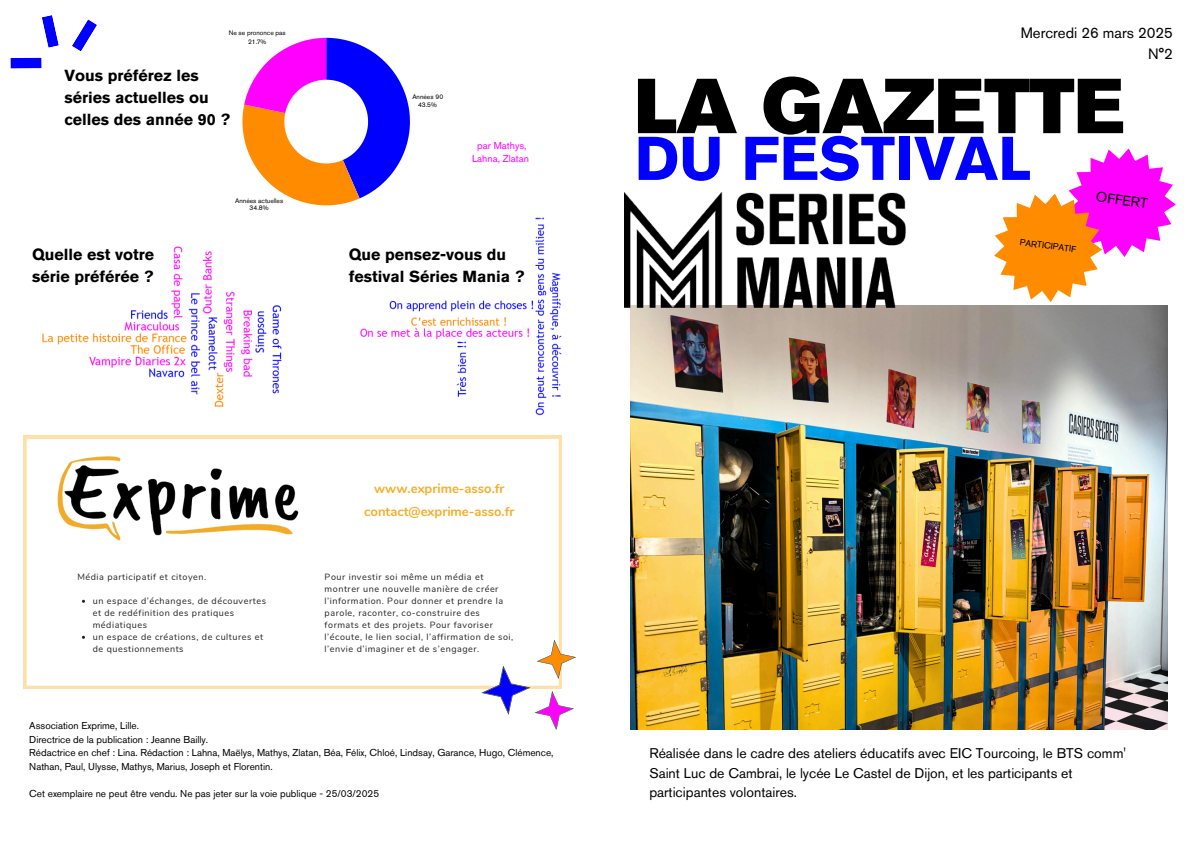
<style>
.page{position:relative;width:1191px;height:843px;background:#fff}
.page>*{position:absolute;margin:0;border:0;box-sizing:border-box;transform-origin:0 0}
.t1{font:77px "Akzidenz Grotesk Pro Super";color:#000}
.t2{font:700 61px "Akzidenz Grotesk Pro";color:#00f}
.t3{font:700 16px/21.7px "Akzidenz Grotesk Pro";color:#000}
.t4{font:15px/21px "Akzidenz Grotesk Pro";color:#000;text-align:right}
.t5{font:14px/19.5px "Akzidenz Grotesk Pro";color:#000}
.t6{font:700 13px "Nunito";color:#f6ae28}
.t7{font:10px/13.5px "Akzidenz Grotesk Pro";color:#000}
.t8{font:10px/13.5px "Akzidenz Grotesk Pro";color:#f0f;text-align:center}
.t9{font:9px/12px "Nunito";letter-spacing:.06em;color:#222}
.t10{font:9px "Akzidenz Grotesk Pro";color:#000}
.t11{font:6.6px/7.6px "Akzidenz Grotesk Pro";color:#000;text-align:center}
</style>
<div class="page">
<svg style="left:994px;top:148px;width:181px;height:154px"></svg>
<img style="left:630px;top:305px;width:537px;height:423px">
<svg style="left:24px;top:436px;width:537px;height:252px"></svg>
<img style="left:48px;top:435px;width:267px;height:137px">
<img style="left:624px;top:193px;width:281px;height:114px">
<svg style="left:480px;top:624px;width:96px;height:106px"></svg>
<svg style="left:72px;top:19px;width:25px;height:32px"></svg>
<div style="left:10px;top:58px;width:32px;height:11px;background:#00f"></div>
<svg style="left:42px;top:15px;width:17px;height:33px"></svg>
<img style="left:293px;top:217px;width:269px;height:219px">
<img style="left:42px;top:246px;width:240px;height:161px">
<svg style="left:242px;top:38px;width:168px;height:167px"></svg>
<p class="t11" style="left:229px;top:28px;width:59px;line-height:9.2px">Ne se prononce pas<br>21.7%</p>
<h1 class="t3" style="left:64px;top:66px;width:167px">Vous préférez les séries actuelles ou celles des année 90 ?</h1>
<h4 class="t3" style="left:32px;top:245px;width:123px">Quelle est votre série préférée ?</h4>
<p class="t11" style="left:235px;top:197px;width:49px">Années actuelles<br>34.8%</p>
<p class="t11" style="left:412px;top:93px;width:32px">Années 90<br>43.5%</p>
<p class="t8" style="left:472px;top:139px;width:58px">par Mathys,<br>Lahna, Zlatan</p>
<p class="t3" style="left:349px;top:245px;width:177px">Que pensez-vous du festival Séries Mania ?</p>
<h3 class="t9" style="left:77px;top:570px;width:130px">Média participatif et citoyen.</h3>
<p class="t9" style="left:93px;top:594px;width:175px">un espace d’échanges, de découvertes et de redéfinition des pratiques médiatiques</p>
<h3 class="t9" style="left:93px;top:630px;width:172px">un espace de créations, de cultures et de questionnements</h3>
<p class="t6" style="left:374px;top:479px;width:132px">www.exprime-asso.fr</p>
<h5 class="t6" style="left:364px;top:502px;width:152px">contact@exprime-asso.fr</h5>
<p class="t9" style="left:324px;top:570px;width:190px">Pour investir soi même un média et montrer une nouvelle manière de créer l’information. Pour donner et prendre la parole, raconter, co-construire des formats et des projets. Pour favoriser l’écoute, le lien social, l’affirmation de soi, l’envie d’imaginer et de s’engager.</p>
<h5 class="t7" style="left:29px;top:719px;width:111px">Association Exprime, Lille.</h5>
<p class="t7" style="left:29px;top:733px;width:180px">Directrice de la publication : Jeanne Bailly.</p>
<p class="t7" style="left:29px;top:746px;width:525px">Rédactrice en chef : Lina. Rédaction : Lahna, Maëlys, Mathys, Zlatan, Béa, Félix, Chloé, Lindsay, Garance, Hugo, Clémence,<br>Nathan, Paul, Ulysse, Mathys, Marius, Joseph et Florentin.</p>
<p class="t7" style="left:29px;top:787px;width:351px">Cet exemplaire ne peut être vendu. Ne pas jeter sur la voie publique - 25/03/2025</p>
<p class="t4" style="left:1020px;top:24px;width:154px">Mercredi 26 mars 2025<br>N°2</p>
<p class="t1" style="left:634px;top:75px;width:491px">LA GAZETTE</p>
<p class="t2" style="left:634px;top:134px;width:398px">DU FESTIVAL</p>
<h3 class="t10" style="left:1020px;top:238px;width:58px;rotate:7deg">PARTICIPATIF</h3>
<p class="t5" style="left:1097px;top:188px;width:53px;rotate:7deg">OFFERT</p>
<p class="t5" style="left:649px;top:745px;width:478px">Réalisée dans le cadre des ateliers éducatifs avec EIC Tourcoing, le BTS comm'<br>Saint Luc de Cambrai, le lycée Le Castel de Dijon, et les participants et participantes volontaires.</p>
</div>
